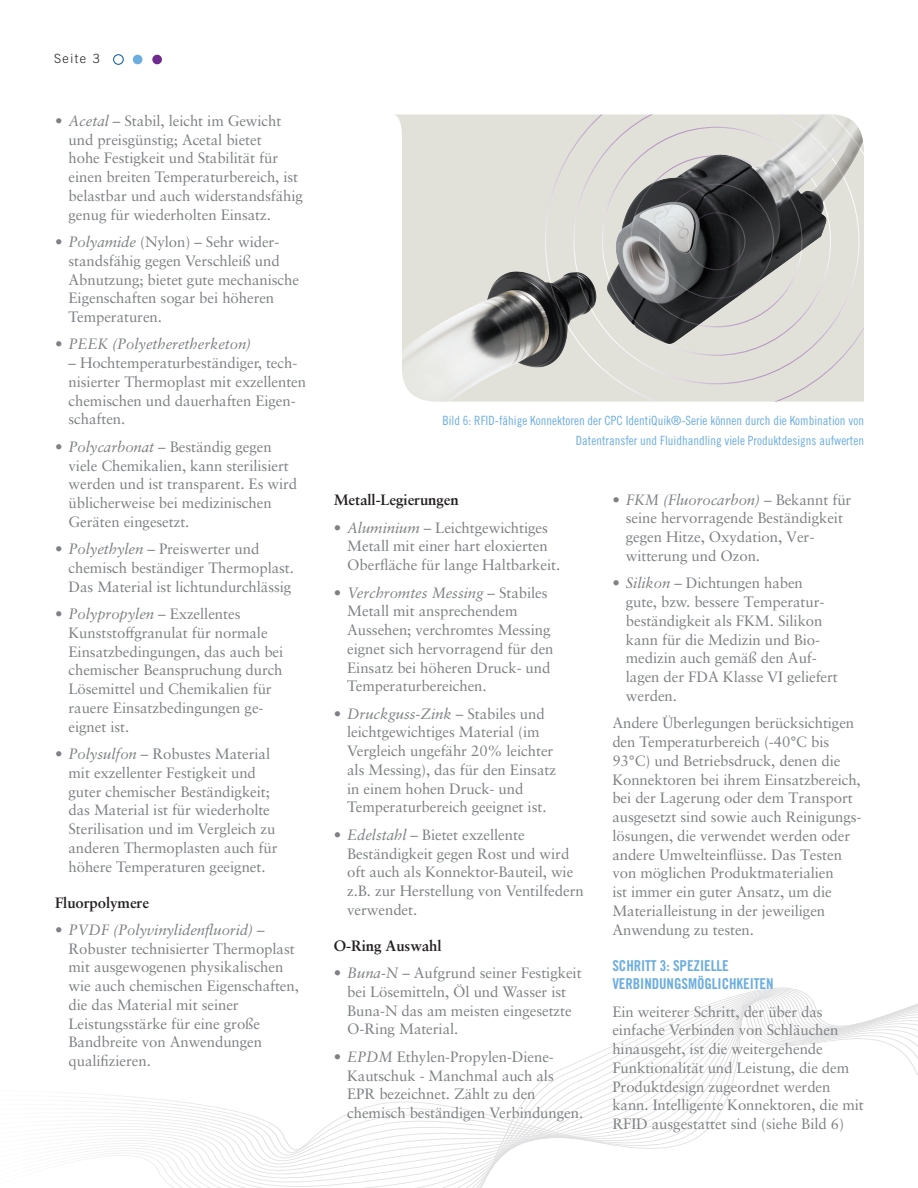
<style>
.page{position:relative;width:918px;height:1188px;background:#fff}
.page>*{position:absolute;margin:0;border:0;box-sizing:border-box;transform-origin:0 0}
.SUB-sub{font:15px/18.8px "Sabon LT Pro";letter-spacing:-.005em;color:#7e8083}
.SUB-sub-2{font:700 15px "Sabon LT Pro";letter-spacing:-.005em;color:#231f20}
.SUB-sub-3{font:15px/18.8px "Trade Gothic LT Pro Bd Cn 20";letter-spacing:-.005em;color:#6caddf}
.SUB-sub-4{font:italic 15px "Sabon LT Pro";letter-spacing:-.005em;color:#7e8083}
.t1{font:12.75px/19.5px "Trade Gothic LT Pro Cn 18";color:#6caddf;text-align:right}
.t2{font:300 12.75px "Trade Gothic LT Pro";letter-spacing:.12em;color:#231f20}
.s1{font-style:italic}
.s2{font-style:inherit}
.s3{font-style:normal}
</style>
<div class="page">
<svg style="left:80px;top:987px;width:838px;height:201px"></svg>
<img style="left:394px;top:114px;width:151px;height:288px">
<div style="left:113px;top:54px;width:11px;height:11px;border:1px solid #0155a5;border-radius:50%"></div>
<div style="left:133px;top:55px;width:9px;height:9px;background:#6caddf;border-radius:50%"></div>
<div style="left:152px;top:55px;width:10px;height:9px;background:#6e2a8e;border-radius:50%"></div>
<svg style="left:545px;top:114px;width:319px;height:288px"></svg>
<p class="t2" style="left:54px;top:51px;width:48px">Seite 3</p>
<p class="SUB-sub" style="left:69px;top:111px;width:236px;text-indent:-14px">• <span class="s1">Acetal</span> – Stabil, leicht im Gewicht und preisgünstig; Acetal bietet<br>hohe Festigkeit und Stabilität für einen breiten Temperaturbereich, ist belastbar und auch widerstandsfähig genug für wiederholten Einsatz.</p>
<p class="SUB-sub" style="left:69px;top:232px;width:232px;text-indent:-14px">• <span class="s1">Polyamide</span> (<span class="s2">N</span>ylon) – Sehr <span class="s2">wider&shy;</span>standsfähig gegen Verschleiß <span class="s2">und<br></span>Abnutzung; bietet gute <span class="s2">mechanische<br></span>Eigenschaften sogar bei <span class="s2">höheren<br></span>Temperaturen.</p>
<p class="SUB-sub-4" style="left:55px;top:335px;width:198px"><span class="s3">•</span> PEEK (Polyetheretherketon)</p>
<p class="SUB-sub" style="left:69px;top:353px;width:239px">– Hochtemperaturbeständiger, <span class="s2">tech&shy;</span>nisierter Thermoplast mit <span class="s2">exzellenten </span>chemischen und <span class="s2">dauerhaften Eigen&shy;</span>schaften.</p>
<p class="SUB-sub" style="left:69px;top:437px;width:230px;text-indent:-14px">• <span class="s1">Polycarbonat</span> – Beständig gegen viele Chemikalien, kann sterilisiert werden und ist transparent. Es wird üblicherweise bei medizinischen<br>Geräten eingesetzt.</p>
<p class="SUB-sub" style="left:69px;top:539px;width:227px;text-indent:-14px">• <span class="s1">Polyethylen</span> – Preiswerter und chemisch beständiger Thermoplast.<br>Das Material ist lichtundurchlässig</p>
<p class="SUB-sub" style="left:69px;top:604px;width:216px;text-indent:-14px">• <span class="s1">Polypropylen</span> – Exzellentes<br>Kunststoffgranulat für normale<br>Einsatzbedingungen, das auch bei chemischer Beanspruchung durch<br>Lösemittel und Chemikalien für rauere Einsatzbedingungen ge&shy;<span class="s2">eignet</span> ist.</p>
<p class="SUB-sub" style="left:69px;top:744px;width:211px;text-indent:-14px">• <span class="s1">Polysulfon</span> – Robustes Material mit exzellenter Festigkeit und guter chemischer Beständigkeit; das Material ist für wiederholte<br>Sterilisation und im Vergleich zu anderen Thermoplasten auch für höhere Temperaturen geeignet.</p>
<p class="SUB-sub-2" style="left:55px;top:893px;width:95px">Fluorpolymere</p>
<p class="SUB-sub" style="left:69px;top:920px;width:232px;text-indent:-14px">• <span class="s1">PVDF (Polyvinylidenfluorid)</span> –<br>Robuster technisierter Thermoplast mit ausgewogenen physikalischen wie auch chemischen Eigenschaften, die das Material mit seiner<br>Leistungsstärke für eine große<br>Bandbreite von Anwendungen qualifizieren.</p>
<p class="t1" style="left:442px;top:411px;width:423px">Bild 6: RFID-fähige Konnektoren der CPC IdentiQuik®-Serie können durch die Kombination von<br>Datentransfer und Fluidhandling viele Produktdesigns aufwerten</p>
<p class="SUB-sub-2" style="left:334px;top:491px;width:127px">Metall-Legierungen</p>
<p class="SUB-sub" style="left:347px;top:518px;width:215px;text-indent:-14px">• <span class="s1">Aluminium</span> – Leichtgewichtiges<br>Metall mit einer hart eloxierten<br>Oberfläche für lange Haltbarkeit.</p>
<p class="SUB-sub" style="left:347px;top:583px;width:208px;text-indent:-14px">• <span class="s1">Verchromtes Messing</span> – Stabiles<br>Metall mit ansprechendem<br>Aussehen; verchromtes Messing eignet sich hervorragend für den<br>Einsatz bei höheren Druck- und<br>Temperaturbereichen.</p>
<p class="SUB-sub" style="left:347px;top:704px;width:210px;text-indent:-14px">• <span class="s1">Druckguss-Zink</span> – Stabiles und leichtgewichtiges Material (im<br>Vergleich ungefähr 20% leichter als Messing), das für den Einsatz in einem hohen Druck- und<br>Temperaturbereich geeignet ist.</p>
<p class="SUB-sub" style="left:347px;top:825px;width:238px;text-indent:-14px">• <span class="s1">Edelstahl</span> – Bietet exzellente<br>Beständigkeit gegen Rost und wird oft auch als Konnektor-Bauteil, wie z.B. zur Herstellung von Ventilfedern verwendet.</p>
<p class="SUB-sub-2" style="left:334px;top:936px;width:110px">O-Ring Auswahl</p>
<p class="SUB-sub" style="left:347px;top:963px;width:236px;text-indent:-14px">• <span class="s1">Buna-N</span> – Aufgrund seiner Festigkeit bei Lösemitteln, Öl und Wasser ist<br>Buna-N das am meisten eingesetzte<br>O-Ring Material.</p>
<p class="SUB-sub" style="left:347px;top:1047px;width:237px;text-indent:-14px">• <span class="s1">EPDM</span> Ethylen-Propylen-Diene-<br>Kautschuk - Manchmal auch als<br>EPR bezeichnet. Zählt zu den chemisch beständigen Verbindungen.</p>
<p class="SUB-sub" style="left:626px;top:490px;width:227px;text-indent:-14px">• <span class="s1">FKM (Fluorocarbon)</span> – Bekannt für seine hervorragende Beständigkeit gegen Hitze, Oxydation, <span class="s2">Ver&shy;</span>witterung und Ozon.</p>
<p class="SUB-sub" style="left:626px;top:573px;width:214px;text-indent:-14px">• <span class="s1">Silikon</span> – Dichtungen <span class="s2">haben </span>gute, bzw. bessere <span class="s2">Temperatur&shy;</span>beständigkeit als FKM. <span class="s2">Silikon </span>kann für die Medizin <span class="s2">und Bio&shy;</span>medizin auch gemäß den <span class="s2">Auf&shy;lagen der</span> FDA Klasse VI geliefert werden.</p>
<p class="SUB-sub" style="left:612px;top:713px;width:251px">Andere Überlegungen berücksichtigen den Temperaturbereich (-40°C bis 93°C) und Betriebsdruck, denen die Konnektoren bei ihrem Einsatzbereich, bei der Lagerung oder dem <span class="s2">Transport </span>ausgesetzt sind sowie auch <span class="s2">Reinigungs&shy;</span>lösungen, die verwendet <span class="s2">werden oder a</span>ndere Umwelteinflüsse. <span class="s2">Das Testen </span>von möglichen <span class="s2">Produktmaterialien<br></span>ist immer ein guter <span class="s2">Ansatz, um die </span>Materialleistung in der <span class="s2">jeweiligen </span>Anwendung zu testen.</p>
<p class="SUB-sub-3" style="left:612px;top:956px;width:163px">SCHRITT 3: SPEZIELLE<br>VERBINDUNGSMÖGLICHKEITEN</p>
<p class="SUB-sub" style="left:612px;top:1002px;width:253px">Ein weiterer Schritt, der über das einfache Verbinden von Schläuchen hinausgeht, ist die weitergehende Funktionalität und Leistung, die dem Produktdesign zugeordnet werden kann. Intelligente Konnektoren, die mit RFID ausgestattet sind <span class="s2">(siehe Bild 6)</span></p>
</div>
